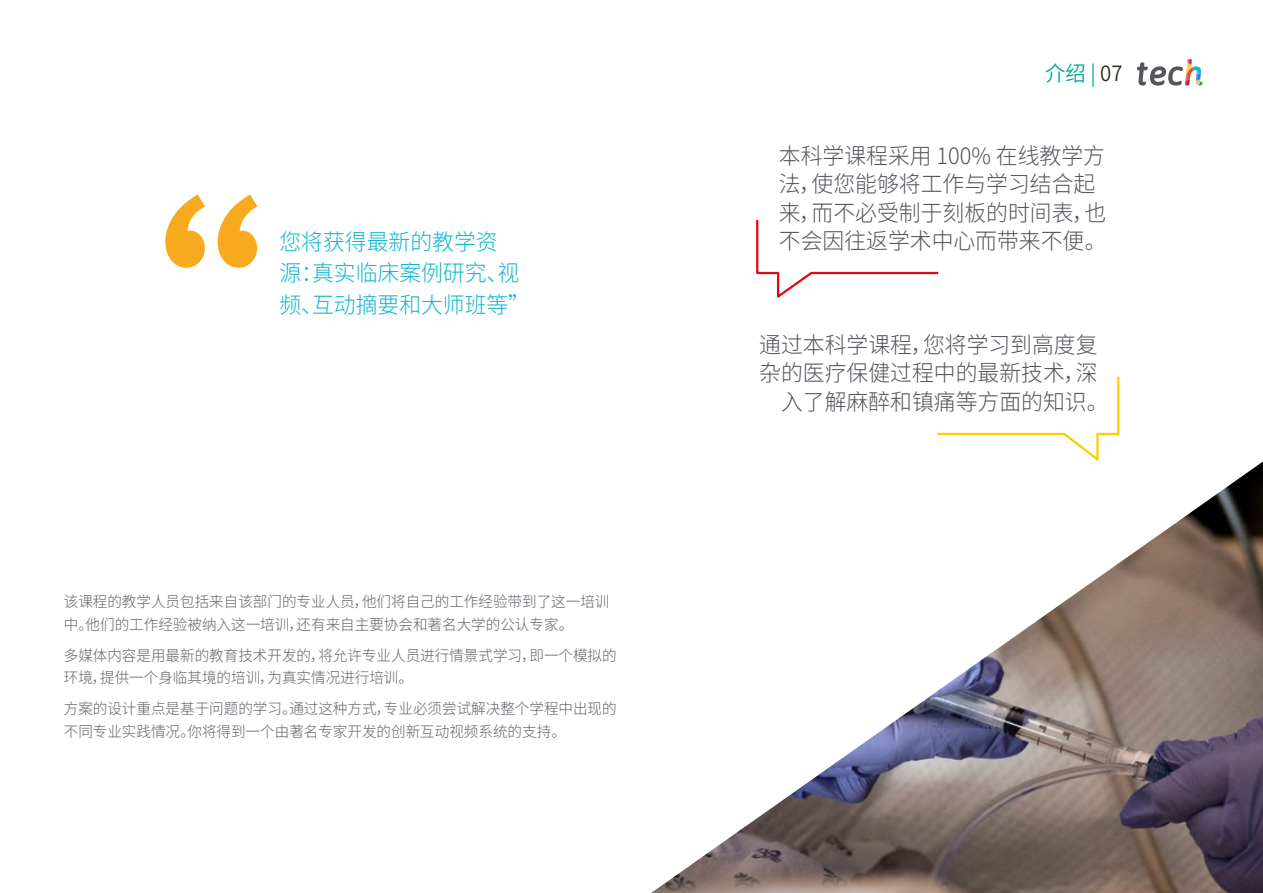
<style>
.page{position:relative;width:1263px;height:893px;background:#fff}
.page>*{position:absolute;margin:0;border:0;box-sizing:border-box;transform-origin:0 0}
.t1{font:300 22.5px/28.5px "Source Han Sans CN";color:#52555b}
.t2{font:300 22.5px/31.5px "Source Han Sans CN";color:#0fb6cf}
.t3{font:21px "Source Han Sans CN";color:#00a996}
.t4{font:300 15px/22.5px "Source Han Sans CN";color:#61646a}
.s1{color:#312e20}
</style>
<div class="page">
<svg style="left:165px;top:195px;width:92px;height:73px"></svg>
<svg style="left:937px;top:376px;width:183px;height:85px"></svg>
<img style="left:651px;top:461px;width:612px;height:432px">
<svg style="left:756px;top:220px;width:183px;height:78px"></svg>
<svg style="left:1137px;top:59px;width:65px;height:27px"></svg>
<h1 class="t2" style="left:279px;top:226px;width:252px">您将获得最新的教学资<br>源：真实临床案例研究、视频、互动摘要和大师班等”</h1>
<p class="t4" style="left:64px;top:591px;width:547px">该课程的教学人员包括来自该部门的专业人员，他们将自己的工作经验带到了这一培训中。他们的工作经验被纳入这一培训，还有来自主要协会和著名大学的公认专家。</p>
<p class="t4" style="left:64px;top:644px;width:554px">多媒体内容是用最新的教育技术开发的，将允许专业人员进行情景式学习，即一个模拟的环境，提供一个身临其境的培训，为真实情况进行培训。</p>
<p class="t4" style="left:64px;top:698px;width:554px">方案的设计重点是基于问题的学习。通过这种方式，专业必须尝试解决整个学程中出现的不同专业实践情况。你将得到一个由著名专家开发的创新互动视频系统的支持。</p>
<h2 class="t3" style="left:1045px;top:61px;width:79px">介绍 | <span class="s1">07</span></h2>
<h1 class="t1" style="left:779px;top:142px;width:329px">本科学课程采用 100% 在线教学方法，使您能够将工作与学习结合起来，而不必受制于刻板的时间表，也不会因往返学术中心而带来不便。</h1>
<h1 class="t1" style="left:759px;top:331px;width:340px">通过本科学课程，您将学习到高度复</h1>
<h1 class="t1" style="left:759px;top:359px;width:340px">杂的医疗保健过程中的最新技术，深</h1>
<h1 class="t1" style="left:781px;top:388px;width:329px">入了解麻醉和镇痛等方面的知识。</h1>
</div>
